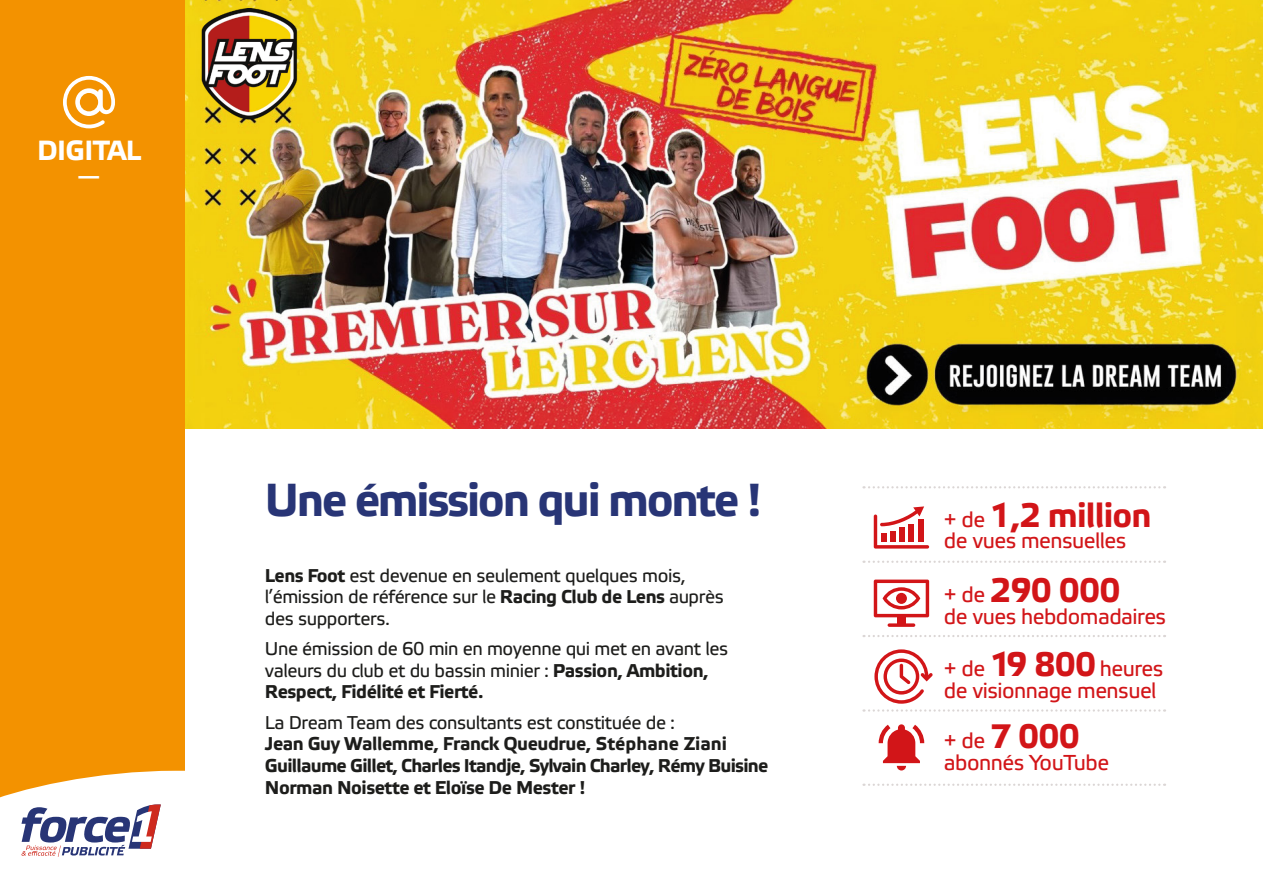
<style>
.page{position:relative;width:1263px;height:893px;background:#fff}
.page>*{position:absolute;margin:0;border:0;box-sizing:border-box;transform-origin:0 0}
.t1{font:700 46.35px "Etelka Text Pro";letter-spacing:-.05em;color:#283576}
.t2{font:700 33.9px "Etelka Text Pro";letter-spacing:-.025em;color:#d21518}
.t3{font:700 27.75px "Etelka Text Pro";letter-spacing:-.025em;color:#fff}
.t4{font:27.75px "Etelka Text Pro";color:#fff}
.t5{font:21.6px/21.6px "Etelka Text Pro";letter-spacing:-.025em;color:#d21518}
.t6{font:18.45px/21.6px "Etelka Text Pro";letter-spacing:-.025em;color:#1d1d1b}
.t7{font:700 18.45px/21.9px "Etelka Text Pro";letter-spacing:-.025em;color:#1d1d1b}
.s1{font-weight:700}
.s2{font-weight:400;font-size:21.6px}
.s3{font-weight:700;font-size:33.9px}
</style>
<div class="page">
<img style="left:185px;top:0;width:1078px;height:429px">
<img style="left:201px;top:9px;width:97px;height:110px">
<svg style="left:863px;top:561px;width:302px;height:2px"></svg>
<svg style="left:863px;top:486px;width:302px;height:2px"></svg>
<svg style="left:863px;top:635px;width:302px;height:2px"></svg>
<svg style="left:863px;top:784px;width:302px;height:2px"></svg>
<svg style="left:879px;top:724px;width:45px;height:46px"></svg>
<svg style="left:874px;top:506px;width:55px;height:43px"></svg>
<svg style="left:863px;top:649px;width:302px;height:63px"></svg>
<svg style="left:874px;top:580px;width:55px;height:37px"></svg>
<svg style="left:887px;top:623px;width:28px;height:4px"></svg>
<div style="left:897px;top:615px;width:9px;height:9px;background:#d21518"></div>
<div style="left:0;top:0;width:185px;height:893px;background:#f39200"></div>
<svg style="left:0;top:771px;width:185px;height:122px;background:#e6deda"></svg>
<svg style="left:63px;top:76px;width:52px;height:52px"></svg>
<h3 class="t3" style="left:37px;top:135px;width:105px">DIGITAL</h3>
<h3 class="t4" style="left:77px;top:161px;width:25px">—</h3>
<h1 class="t1" style="left:265px;top:475px;width:499px">Une émission qui monte !</h1>
<p class="t6" style="left:265px;top:566px;width:460px"><span class="s1">Lens Foot</span> est devenue en seulement quelques mois, l’émission de référence sur le <span class="s1">Racing Club de Lens</span> auprès des supporters.</p>
<p class="t6" style="left:265px;top:639px;width:465px">Une émission de 60 min en moyenne qui met en avant les valeurs du club et du bassin minier : <span class="s1">Passion, Ambition,<br>Respect, Fidélité et Fierté.</span></p>
<p class="t6" style="left:265px;top:713px;width:412px">La Dream Team des consultants est constituée de :</p>
<p class="t7" style="left:265px;top:734px;width:505px">Jean Guy Wallemme, Franck Queudrue, Stéphane Ziani<br>Guillaume Gillet, Charles Itandje, Sylvain Charley, Rémy Buisine<br>Norman Noisette et Eloïse De Mester !</p>
<h2 class="t2" style="left:944px;top:496px;width:209px"><span class="s2">+ de</span> 1,2 million</h2>
<p class="t5" style="left:944px;top:531px;width:184px">de vues mensuelles</p>
<h2 class="t2" style="left:944px;top:572px;width:178px"><span class="s2">+ de</span> 290 000</h2>
<p class="t5" style="left:944px;top:607px;width:224px">de vues hebdomadaires</p>
<p class="t5" style="left:944px;top:659px;width:221px">+ de <span class="s3">19 800</span> heures de visionnage mensuel</p>
<h2 class="t2" style="left:944px;top:718px;width:138px"><span class="s2">+ de</span> 7 000</h2>
<p class="t5" style="left:944px;top:753px;width:167px">abonnés YouTube</p>
</div>
